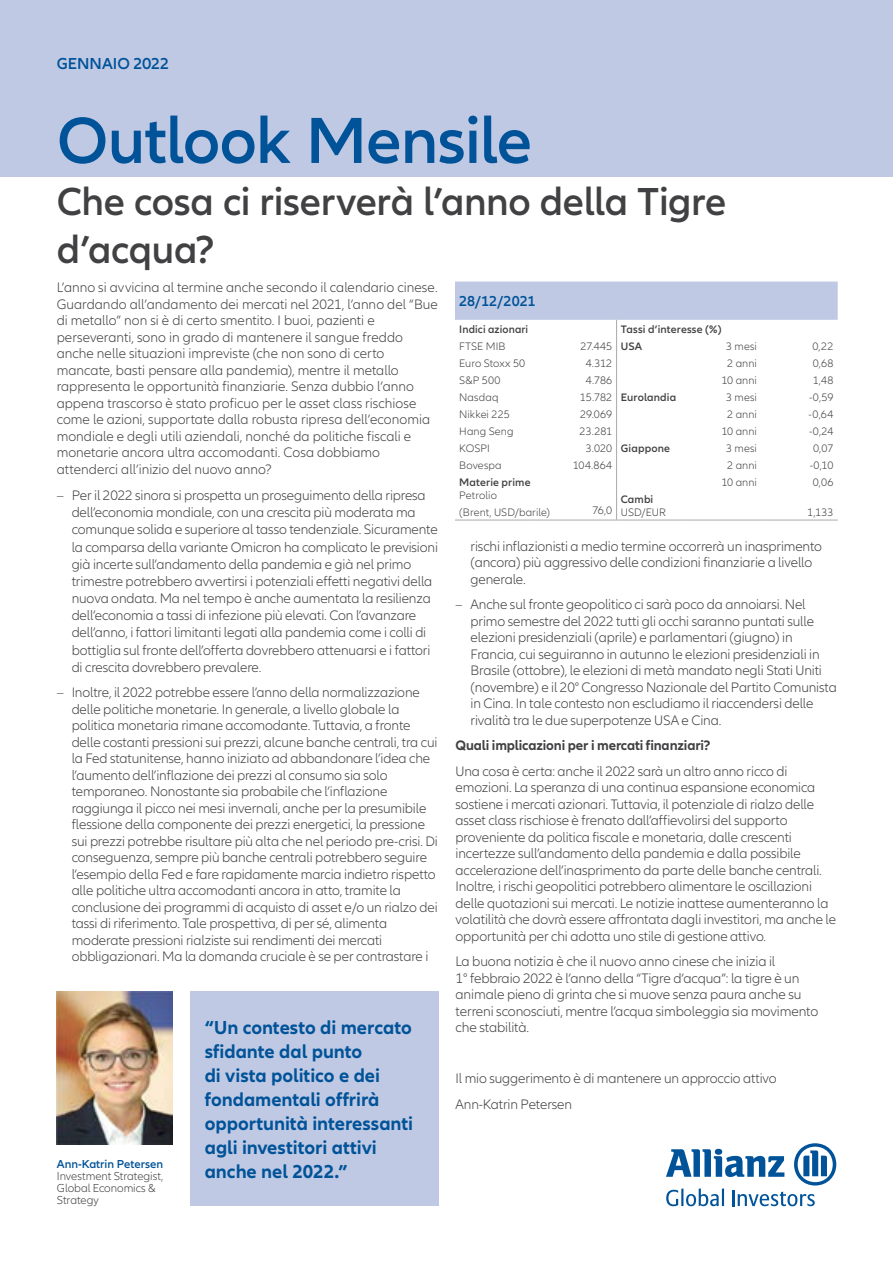
<style>
.page{position:relative;width:893px;height:1263px;background:#fff}
.page>*{position:absolute;margin:0;border:0;box-sizing:border-box;transform-origin:0 0}
.t1{font:600 67.5px "Allianz Neo";letter-spacing:-.015em;color:#005399}
.t2{font:600 40.5px/48px "Allianz Neo";letter-spacing:-.01em;color:#414042}
.t3{font:700 19.5px/24px "Allianz Neo";color:#005399}
.t4{font:600 16.5px "Allianz Neo";letter-spacing:.005em;color:#005399}
.t5{font:600 15px "Allianz Neo";color:#005399}
.t6{font:300 14.25px/16.5px "Allianz Neo";letter-spacing:-.01em;color:#414042}
.t7{font:700 14.25px "Allianz Neo";letter-spacing:-.01em;color:#414042}
.t8{font:300 12px/12px "Allianz Neo";letter-spacing:-.005em;color:#414042}
.t9{font:600 12px "Allianz Neo";color:#005399}
.t10{font:300 11.25px/16.5px "Allianz Neo";letter-spacing:.005em;color:#414042}
.t11{font:600 11.25px "Allianz Neo";letter-spacing:.015em;color:#414042}
.s1{font-weight:600}
.s2{font-weight:300}
</style>
<div class="page">
<svg style="left:666px;top:1143px;width:170px;height:63px"></svg>
<svg style="left:455px;top:282px;width:383px;height:208px"></svg>
<hr style="left:616px;top:490px;width:1px;height:30px;background:#a7a9ac">
<hr style="left:455px;top:520px;width:76px;height:1px;background:#a7a9ac">
<hr style="left:531px;top:520px;width:43px;height:1px;background:#a7a9ac">
<hr style="left:574px;top:520px;width:43px;height:1px;background:#a7a9ac">
<hr style="left:617px;top:520px;width:68px;height:1px;background:#a7a9ac">
<hr style="left:685px;top:520px;width:76px;height:1px;background:#a7a9ac">
<hr style="left:761px;top:520px;width:77px;height:1px;background:#a7a9ac">
<div style="left:0;top:0;width:893px;height:176px;background:#c0c9e3"></div>
<div style="left:190px;top:991px;width:248px;height:215px;background:#c0c9e3"></div>
<img style="left:57px;top:991px;width:116px;height:153px">
<p class="t4" style="left:57px;top:54px;width:114px">GENNAIO 2022</p>
<h1 class="t1" style="left:57px;top:102px;width:477px">Outlook Mensile</h1>
<h2 class="t2" style="left:57px;top:179px;width:671px">Che cosa ci riserverà l’anno della Tigre d’acqua?</h2>
<p class="t6" style="left:57px;top:280px;width:383px">L’anno si avvicina al termine anche secondo il calendario cinese.<br>Guardando all’andamento dei mercati nel 2021, l’anno del “Bue di metallo” non si è di certo smentito. I buoi, pazienti e perseveranti, sono in grado di mantenere il sangue freddo anche nelle situazioni impreviste (che non sono di certo mancate, basti pensare alla pandemia), mentre il metallo rappresenta le opportunità finanziarie. Senza dubbio l’anno appena trascorso è stato proficuo per le asset class rischiose come le azioni, supportate dalla robusta ripresa dell’economia mondiale e degli utili aziendali, nonché da politiche fiscali e monetarie ancora ultra accomodanti. Cosa dobbiamo attenderci all’inizio del nuovo anno?</p>
<p class="t6" style="left:72px;top:487px;width:368px;line-height:17.1px;text-indent:-15px">– Per il 2022 sinora si prospetta un proseguimento della ripresa dell’economia mondiale, con una crescita più moderata ma comunque solida e superiore al tasso tendenziale. Sicuramente la comparsa della variante Omicron ha complicato le previsioni già incerte sull’andamento della pandemia e già nel primo trimestre potrebbero avvertirsi i potenziali effetti negativi della nuova ondata. Ma nel tempo è anche aumentata la resilienza dell’economia a tassi di infezione più elevati. Con l’avanzare dell’anno, i fattori limitanti legati alla pandemia come i colli di bottiglia sul fronte dell’offerta dovrebbero attenuarsi e i fattori di crescita dovrebbero prevalere.</p>
<p class="t6" style="left:72px;top:685px;width:368px;text-indent:-15px">– Inoltre, il 2022 potrebbe essere l’anno della normalizzazione delle politiche monetarie. In generale, a livello globale la politica monetaria rimane accomodante. Tuttavia, a fronte delle costanti pressioni sui prezzi, alcune banche centrali, tra cui la Fed statunitense, hanno iniziato ad abbandonare l’idea che l’aumento dell’inflazione dei prezzi al consumo sia solo temporaneo. Nonostante sia probabile che l’inflazione raggiunga il picco nei mesi invernali, anche per la presumibile flessione della componente dei prezzi energetici, la pressione sui prezzi potrebbe risultare più alta che nel periodo pre-crisi. Di conseguenza, sempre più banche centrali potrebbero seguire l’esempio della Fed e fare rapidamente marcia indietro rispetto alle politiche ultra accomodanti ancora in atto, tramite la conclusione dei programmi di acquisto di asset e/o un rialzo dei tassi di riferimento. Tale prospettiva, di per sé, alimenta moderate pressioni rialziste sui rendimenti dei mercati obbligazionari. Ma la domanda cruciale è se per contrastare i</p>
<p class="t9" style="left:57px;top:1157px;width:108px">Ann-Katrin Petersen</p>
<p class="t8" style="left:57px;top:1170px;width:108px">Investment Strategist,<br>Global Economics &amp;<br>Strategy</p>
<h3 class="t3" style="left:205px;top:1015px;width:210px">“Un contesto di mercato sfidante dal punto<br>di vista politico e dei fondamentali offrirà opportunità interessanti agli investitori attivi anche nel 2022.”</h3>
<p class="t5" style="left:459px;top:292px;width:78px">28/12/2021</p>
<p class="t11" style="left:459px;top:323px;width:70px">Indici azionari</p>
<p class="t11" style="left:621px;top:323px;width:102px">Tassi d’interesse (%)</p>
<p class="t10" style="left:459px;top:338px;width:48px">FTSE MIB</p>
<p class="t10" style="left:581px;top:338px;width:63px">27.445 <span class="s1">USA</span></p>
<p class="t10" style="left:726px;top:338px;width:32px">3 mesi</p>
<p class="t10" style="left:812px;top:338px;width:22px">0,22</p>
<p class="t10" style="left:459px;top:355px;width:68px">Euro Stoxx 50</p>
<p class="t10" style="left:586px;top:355px;width:28px">4.312</p>
<p class="t10" style="left:727px;top:355px;width:31px">2 anni</p>
<p class="t10" style="left:813px;top:355px;width:22px">0,68</p>
<p class="t10" style="left:459px;top:372px;width:43px">S&amp;P 500</p>
<p class="t10" style="left:586px;top:372px;width:28px">4.786</p>
<p class="t10" style="left:721px;top:372px;width:37px">10 anni</p>
<p class="t10" style="left:813px;top:372px;width:22px">1,48</p>
<p class="t10" style="left:459px;top:389px;width:41px">Nasdaq</p>
<p class="t11" style="left:580px;top:391px;width:98px"><span class="s2">15.782</span> Eurolandia</p>
<p class="t10" style="left:726px;top:389px;width:32px">3 mesi</p>
<p class="t10" style="left:809px;top:389px;width:26px">-0,59</p>
<p class="t10" style="left:459px;top:406px;width:52px">Nikkei 225</p>
<p class="t10" style="left:580px;top:406px;width:34px">29.069</p>
<p class="t10" style="left:727px;top:406px;width:31px">2 anni</p>
<p class="t10" style="left:809px;top:406px;width:26px">-0,64</p>
<p class="t10" style="left:459px;top:423px;width:56px">Hang Seng</p>
<p class="t10" style="left:579px;top:423px;width:34px">23.281</p>
<p class="t10" style="left:721px;top:423px;width:37px">10 anni</p>
<p class="t10" style="left:809px;top:423px;width:26px">-0,24</p>
<p class="t10" style="left:459px;top:440px;width:32px">KOSPI</p>
<p class="t11" style="left:586px;top:442px;width:86px"><span class="s2">3.020</span> Giappone</p>
<p class="t10" style="left:726px;top:440px;width:32px">3 mesi</p>
<p class="t10" style="left:813px;top:440px;width:22px">0,07</p>
<p class="t10" style="left:459px;top:457px;width:44px">Bovespa</p>
<p class="t10" style="left:573px;top:457px;width:41px">104.864</p>
<p class="t10" style="left:727px;top:457px;width:31px">2 anni</p>
<p class="t10" style="left:810px;top:457px;width:25px">-0,10</p>
<p class="t11" style="left:459px;top:476px;width:73px">Materie prime</p>
<p class="t10" style="left:721px;top:474px;width:37px">10 anni</p>
<p class="t10" style="left:813px;top:474px;width:22px">0,06</p>
<p class="t10" style="left:459px;top:488px;width:92px">Petrolio<br>(Brent, USD/barile)</p>
<p class="t11" style="left:621px;top:492px;width:34px">Cambi</p>
<p class="t10" style="left:621px;top:505px;width:47px">USD/EUR</p>
<p class="t10" style="left:807px;top:505px;width:28px">1,133</p>
<p class="t10" style="left:592px;top:503px;width:21px">76,0</p>
<p class="t6" style="left:471px;top:538px;width:353px">rischi inflazionisti a medio termine occorrerà un inasprimento (ancora) più aggressivo delle condizioni finanziarie a livello generale.</p>
<p class="t6" style="left:471px;top:597px;width:368px;text-indent:-15px">– Anche sul fronte geopolitico ci sarà poco da annoiarsi. Nel primo semestre del 2022 tutti gli occhi saranno puntati sulle elezioni presidenziali (aprile) e parlamentari (giugno) in Francia, cui seguiranno in autunno le elezioni presidenziali in Brasile (ottobre), le elezioni di metà mandato negli Stati Uniti (novembre) e il 20° Congresso Nazionale del Partito Comunista in Cina. In tale contesto non escludiamo il riaccendersi delle rivalità tra le due superpotenze USA e Cina.</p>
<p class="t7" style="left:456px;top:737px;width:257px">Quali implicazioni per i mercati finanziari?</p>
<p class="t6" style="left:456px;top:763px;width:382px">Una cosa è certa: anche il 2022 sarà un altro anno ricco di emozioni. La speranza di una continua espansione economica sostiene i mercati azionari. Tuttavia, il potenziale di rialzo delle asset class rischiose è frenato dall’affievolirsi del supporto proveniente da politica fiscale e monetaria, dalle crescenti incertezze sull’andamento della pandemia e dalla possibile accelerazione dell’inasprimento da parte delle banche centrali.<br>Inoltre, i rischi geopolitici potrebbero alimentare le oscillazioni delle quotazioni sui mercati. Le notizie inattese aumenteranno la volatilità che dovrà essere affrontata dagli investitori, ma anche le opportunità per chi adotta uno stile di gestione attivo.</p>
<p class="t6" style="left:456px;top:954px;width:364px">La buona notizia è che il nuovo anno cinese che inizia il<br>1° febbraio 2022 è l’anno della “Tigre d’acqua”: la tigre è un animale pieno di grinta che si muove senza paura anche su terreni sconosciuti, mentre l’acqua simboleggia sia movimento che stabilità.</p>
<p class="t6" style="left:456px;top:1066px;width:323px;line-height:25.5px">Il mio suggerimento è di mantenere un approccio attivo<br>Ann-Katrin Petersen</p>
</div>
